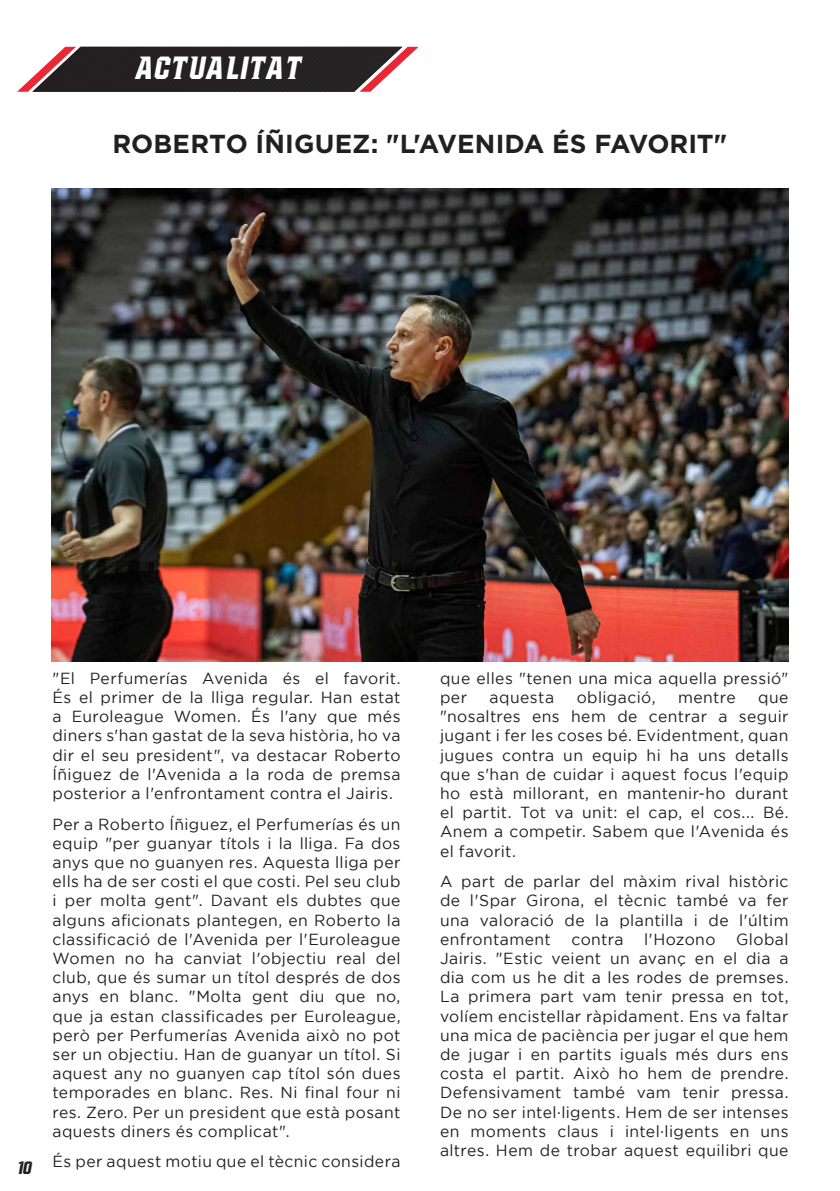
<style>
.page{position:relative;width:840px;height:1191px;background:#fff}
.page>*{position:absolute;margin:0;border:0;box-sizing:border-box;transform-origin:0 0}
.t1{font:italic 32px "NCAA Michigan St Spartans";color:#fff}
.t2{font:700 26px "Gotham";letter-spacing:.005em;color:#231f20}
.t3{font:italic 18px "NCAA Michigan St Spartans";color:#231f20}
.t4{font:16px/19.2px "Gotham";letter-spacing:.03em;color:#231f20;text-align:justify}
</style>
<div class="page">
<svg style="left:17px;top:47px;width:401px;height:45px;background:#4e4143"></svg>
<img style="left:52px;top:188px;width:736px;height:474px">
<h1 class="t1" style="left:135px;top:56px;width:173px">ACTUALITAT</h1>
<h2 class="t2" style="left:112px;top:126px;width:616px">ROBERTO ÍÑIGUEZ: "L'AVENIDA ÉS FAVORIT"</h2>
<p class="t3" style="left:17px;top:1161px;width:19px">10</p>
<p class="t4" style="left:52px;top:668px;width:349px">"El Perfumerías Avenida és el favorit.<br>És el primer de la lliga regular. Han estat a Euroleague Women. És l'any que més diners s'han gastat de la seva història, ho va dir el seu president", va destacar Roberto Íñiguez de l'Avenida a la roda de premsa posterior a l'enfrontament contra el Jairis.</p>
<p class="t4" style="left:52px;top:814px;width:349px">Per a Roberto Íñiguez, el Perfumerías és un equip "per guanyar títols i la lliga. Fa dos anys que no guanyen res. Aquesta lliga per ells ha de ser costi el que costi. Pel seu club i per molta gent". Davant els dubtes que alguns aficionats plantegen, en Roberto la classificació de l'Avenida per l'Euroleague Women no ha canviat l'objectiu real del club, que és sumar un títol després de dos anys en blanc. "Molta gent diu que no, que ja estan classificades per Euroleague, però per Perfumerías Avenida això no pot ser un objectiu. Han de guanyar un títol. Si aquest any no guanyen cap títol són dues temporades en blanc. Res. Ni final four ni res. Zero. Per un president que està posant aquests diners és complicat".</p>
<p class="t4" style="left:52px;top:1151px;width:349px">És per aquest motiu que el tècnic considera</p>
<p class="t4" style="left:440px;top:668px;width:350px">que elles "tenen una mica aquella pressió" per</p>
<p class="t4" style="left:489px;top:687px;width:66px">aquesta</p>
<p class="t4" style="left:576px;top:687px;width:80px">obligació,</p>
<p class="t4" style="left:677px;top:687px;width:59px">mentre</p>
<p class="t4" style="left:440px;top:687px;width:350px;text-indent:318px">que "nosaltres ens hem de centrar a seguir jugant i fer les coses bé. Evidentment, quan jugues contra un equip hi ha uns detalls que s'han de cuidar i aquest focus l'equip ho està millorant, en mantenir-ho durant el partit. Tot va unit: el cap, el cos... Bé.<br>Anem a competir. Sabem que l'Avenida és el favorit.</p>
<p class="t4" style="left:440px;top:871px;width:350px">A part de parlar del màxim rival històric de l'Spar Girona, el tècnic també va fer una valoració de la plantilla i de l'últim enfrontament</p>
<p class="t4" style="left:440px;top:929px;width:350px;text-indent:296px">Global Jairis. "Estic veient un avanç en el dia a dia com us he dit a les rodes de premses.<br>La primera part vam tenir pressa en tot, volíem encistellar ràpidament. Ens va faltar una mica de paciència per jugar el que hem de jugar i en partits iguals més durs ens costa el partit. Això ho hem de prendre.<br>Defensivament també vam tenir pressa.<br>De no ser intel·ligents. Hem de ser intenses en moments claus i intel·ligents en uns altres. Hem de trobar aquest equilibri que</p>
<p class="t4" style="left:571px;top:929px;width:54px">contra</p>
<p class="t4" style="left:643px;top:929px;width:73px">l'Hozono</p>
</div>
